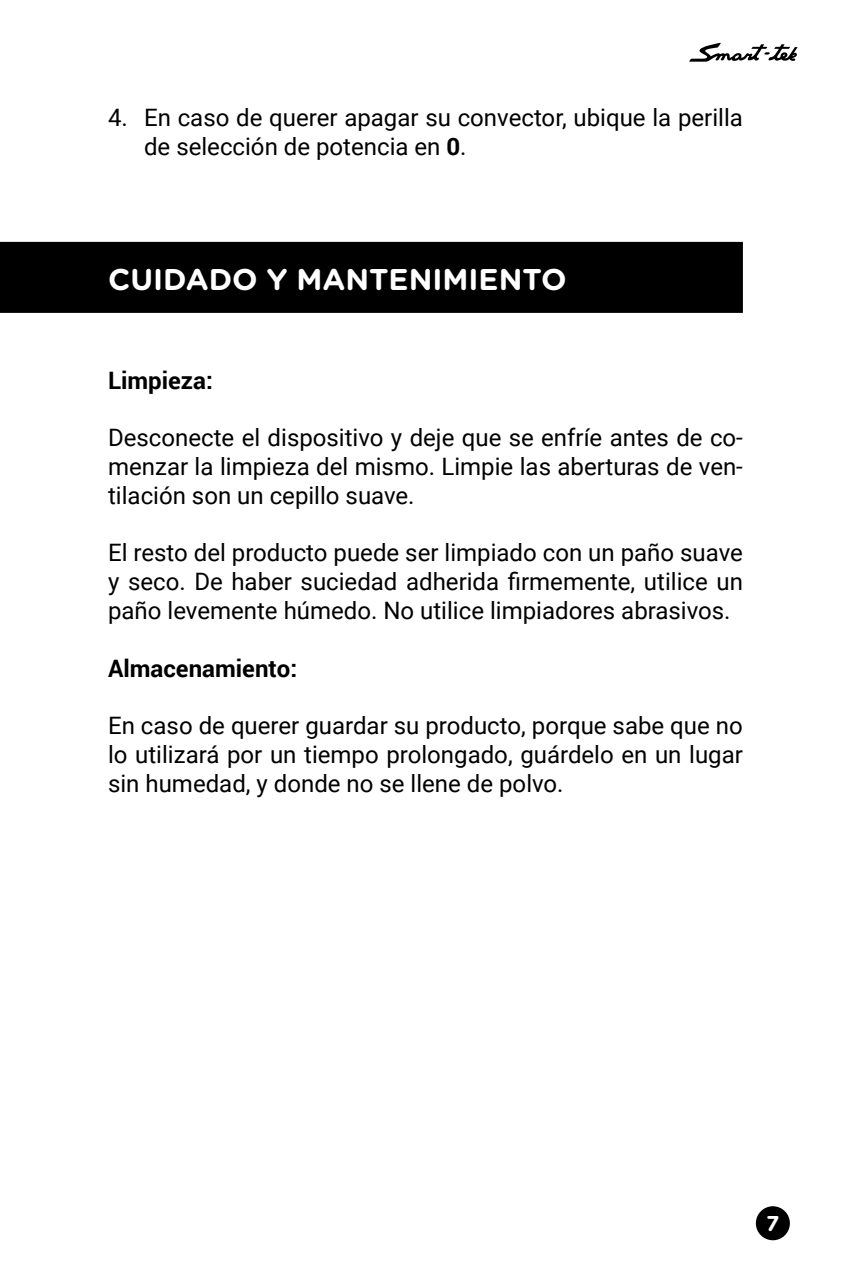
<style>
.page{position:relative;width:851px;height:1276px;background:#fff}
.page>*{position:absolute;margin:0;border:0;box-sizing:border-box;transform-origin:0 0}
.t1{font:700 30px "Gotham Rounded";color:#fff}
.t2{font:24px/28.8px "Roboto";color:#000;text-align:justify}
.t3{font:700 24px "Roboto";color:#000}
.t4{font:700 21.3px "Gotham Rounded";color:#fff}
.s1{font-weight:700}
</style>
<div class="page">
<svg style="left:689px;top:43px;width:108px;height:19px"></svg>
<div style="left:755px;top:1206px;width:34px;height:34px;background:#000;border-radius:50%"></div>
<div style="left:0;top:242px;width:742px;height:71px;background:#000"></div>
<p class="t2" style="left:144px;top:102px;width:600px;text-indent:-36px">4. En caso de querer apagar su convector, ubique la perilla de selección de potencia en <span class="s1">0</span>.</p>
<p class="t1" style="left:108px;top:257px;width:460px">CUIDADO Y MANTENIMIENTO</p>
<p class="t3" style="left:108px;top:363px;width:106px">Limpieza:</p>
<p class="t2" style="left:108px;top:422px;width:636px">Desconecte el dispositivo y deje que se enfríe antes de co&shy;menzar la limpieza del mismo. Limpie las aberturas de ven&shy;tilación son un cepillo suave.</p>
<p class="t2" style="left:108px;top:537px;width:636px">El resto del producto puede ser limpiado con un paño suave y seco. De haber suciedad adherida firmemente, utilice un paño levemente húmedo. No utilice limpiadores abrasivos.</p>
<p class="t3" style="left:108px;top:651px;width:191px">Almacenamiento:</p>
<p class="t2" style="left:108px;top:710px;width:636px">En caso de querer guardar su producto, porque sabe que no lo utilizará por un tiempo prolongado, guárdelo en un lugar sin humedad, y donde no se llene de polvo.</p>
<p class="t4" style="left:766px;top:1207px;width:15px">7</p>
</div>
